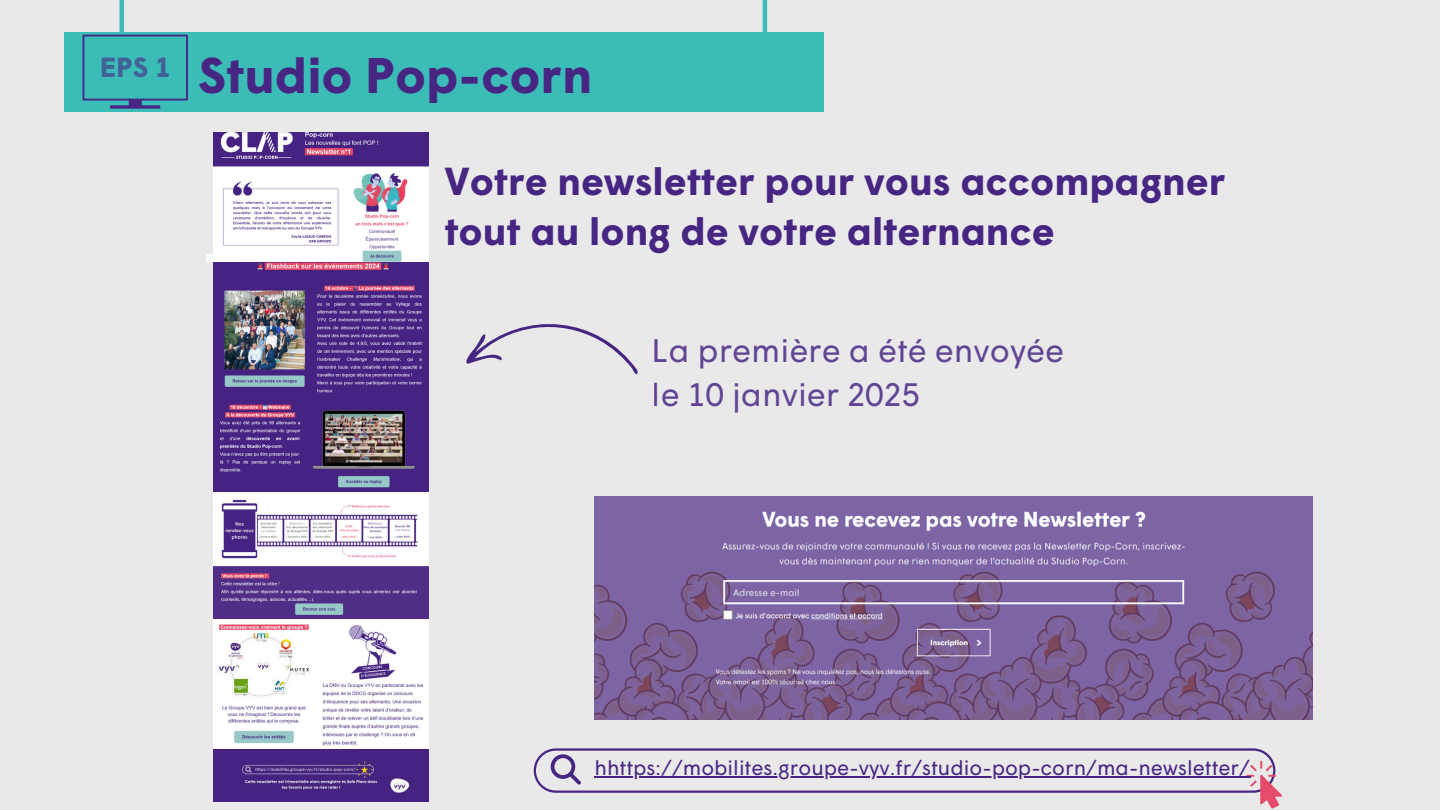
<style>
.page{position:relative;width:1440px;height:810px;background:#e9e9e9}
.page>*{position:absolute;margin:0;border:0;box-sizing:border-box;transform-origin:0 0}
.t1{font:700 50px "Wigrum";color:#472583}
.t2{font:700 39px/50.2px "Wigrum";color:#472583}
.t3{font:32.5px/44.2px "Wigrum";color:#472583}
.t4{font:20.7px "Wigrum";color:#472583}
</style>
<div class="page">
<img style="left:594px;top:497px;width:719px;height:222px">
<img style="left:213px;top:132px;width:215px;height:263px">
<img style="left:213px;top:395px;width:215px;height:407px">
<div style="left:206px;top:254px;width:41px;height:8px;background:#fff"></div>
<svg style="left:466px;top:324px;width:172px;height:51px"></svg>
<div style="left:65px;top:32px;width:759px;height:79px;background:#3cbcb7"></div>
<hr style="left:763px;top:0;width:4px;height:32px;background:#3cbcb7">
<hr style="left:120px;top:0;width:4px;height:39px;background:#3cbcb7">
<svg style="left:83px;top:35px;width:105px;height:74px"></svg>
<svg style="left:534px;top:748px;width:748px;height:61px"></svg>
<hr style="left:607px;top:776px;width:643px;height:2px;background:#472583">
<p class="t1" style="left:99px;top:56px;width:494px"><sup>EPS</sup> <sup>1</sup> Studio Pop-corn</p>
<p class="t2" style="left:444px;top:160px;width:783px">Votre newsletter pour vous accompagner tout au long de votre alternance</p>
<h3 class="t3" style="left:652px;top:332px;width:414px">La première a été envoyée le 10 janvier 2025</h3>
<p class="t4" style="left:594px;top:759px;width:657px">hhttps://mobilites.groupe-vyv.fr/studio-pop-corn/ma-newsletter/</p>
</div>
